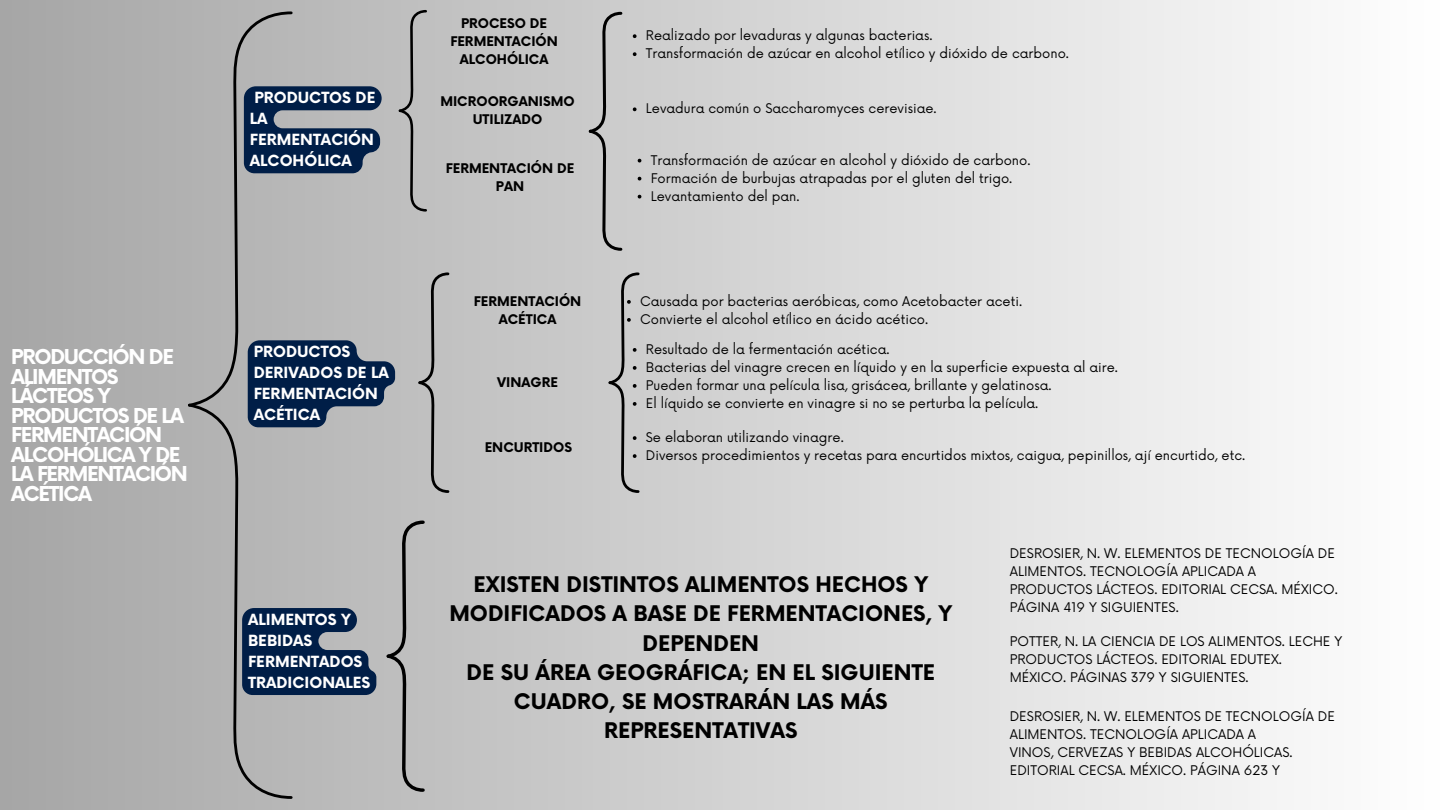
<style>
.page{position:relative;width:1440px;height:810px;background:#fff}
.page>*{position:absolute;margin:0;border:0;box-sizing:border-box;transform-origin:0 0}
.t1{font:700 21px/29.2px "Now";color:#000;text-align:center}
.t2{font:700 20px/19.5px "Now";letter-spacing:-.065em;color:#fff}
.t3{font:700 15px/21px "Now";color:#fff}
.t4{font:13px/18px "Now";color:#000}
.t5{font:700 13px/18px "Now";color:#000;text-align:center}
</style>
<div class="page">
<div style="left:0;top:0;width:1440px;height:810px;background:linear-gradient(to right,#a6a6a6,#fefefe)"></div>
<svg style="left:587px;top:10px;width:37px;height:242px;background:#b8b8b8"></svg>
<svg style="left:633px;top:34px;width:4px;height:4px"></svg>
<svg style="left:633px;top:52px;width:4px;height:4px"></svg>
<svg style="left:633px;top:107px;width:4px;height:4px"></svg>
<svg style="left:638px;top:159px;width:3px;height:4px"></svg>
<svg style="left:638px;top:177px;width:3px;height:4px"></svg>
<svg style="left:638px;top:195px;width:3px;height:4px"></svg>
<svg style="left:186px;top:9px;width:265px;height:791px;background:#9b9fa5"></svg>
<svg style="left:607px;top:271px;width:34px;height:223px;background:#b7b7b7"></svg>
<p class="t2" style="left:11px;top:349px;width:178px">PRODUCCIÓN DE<br>ALIMENTOS<br>LÁCTEOS Y<br>PRODUCTOS DE LA<br>FERMENTACIÓN<br>ALCOHÓLICA Y DE<br>LA FERMENTACIÓN<br>ACÉTICA</p>
<p class="t3" style="left:250px;top:88px;width:127px;text-indent:4px">PRODUCTOS DE<br>LA<br>FERMENTACIÓN<br>ALCOHÓLICA</p>
<p class="t3" style="left:254px;top:342px;width:137px">PRODUCTOS<br>DERIVADOS DE LA<br>FERMENTACIÓN<br>ACÉTICA</p>
<p class="t3" style="left:248px;top:610px;width:124px">ALIMENTOS Y<br>BEBIDAS<br>FERMENTADOS<br>TRADICIONALES</p>
<p class="t5" style="left:450px;top:15px;width:109px">PROCESO DE<br>FERMENTACIÓN<br>ALCOHÓLICA</p>
<p class="t5" style="left:440px;top:93px;width:136px">MICROORGANISMO<br>UTILIZADO</p>
<p class="t5" style="left:446px;top:160px;width:130px">FERMENTACIÓN DE<br>PAN</p>
<p class="t4" style="left:646px;top:27px;width:288px">Realizado por levaduras y algunas bacterias.</p>
<p class="t4" style="left:646px;top:45px;width:425px">Transformación de azúcar en alcohol etílico y dióxido de carbono.</p>
<p class="t4" style="left:646px;top:100px;width:292px">Levadura común o Saccharomyces cerevisiae.</p>
<p class="t4" style="left:651px;top:152px;width:381px">Transformación de azúcar en alcohol y dióxido de carbono.</p>
<p class="t4" style="left:651px;top:170px;width:363px">Formación de burbujas atrapadas por el gluten del trigo.</p>
<p class="t4" style="left:651px;top:188px;width:150px">Levantamiento del pan.</p>
<p class="t5" style="left:474px;top:293px;width:109px">FERMENTACIÓN<br>ACÉTICA</p>
<p class="t4" style="left:640px;top:293px;width:384px">Causada por bacterias aeróbicas, como Acetobacter aceti.</p>
<p class="t4" style="left:640px;top:311px;width:290px">Convierte el alcohol etílico en ácido acético.</p>
<p class="t5" style="left:497px;top:374px;width:62px">VINAGRE</p>
<p class="t5" style="left:485px;top:439px;width:89px">ENCURTIDOS</p>
<p class="t4" style="left:646px;top:341px;width:245px">Resultado de la fermentación acética.</p>
<p class="t4" style="left:646px;top:359px;width:474px">Bacterias del vinagre crecen en líquido y en la superficie expuesta al aire.</p>
<p class="t4" style="left:646px;top:377px;width:407px">Pueden formar una película lisa, grisácea, brillante y gelatinosa.</p>
<p class="t4" style="left:646px;top:395px;width:394px">El líquido se convierte en vinagre si no se perturba la película.</p>
<p class="t4" style="left:646px;top:429px;width:199px">Se elaboran utilizando vinagre.</p>
<p class="t4" style="left:646px;top:447px;width:601px">Diversos procedimientos y recetas para encurtidos mixtos, caigua, pepinillos, ají encurtido, etc.</p>
<p class="t1" style="left:449px;top:571px;width:504px">EXISTEN DISTINTOS ALIMENTOS HECHOS Y<br>MODIFICADOS A BASE DE FERMENTACIONES, Y<br>DEPENDEN</p>
<p class="t1" style="left:467px;top:659px;width:470px">DE SU ÁREA GEOGRÁFICA; EN EL SIGUIENTE<br>CUADRO, SE MOSTRARÁN LAS MÁS<br>REPRESENTATIVAS</p>
<p class="t4" style="left:1010px;top:545px;width:327px">DESROSIER, N. W. ELEMENTOS DE TECNOLOGÍA DE<br>ALIMENTOS. TECNOLOGÍA APLICADA A</p>
<p class="t4" style="left:1010px;top:581px;width:330px">PRODUCTOS LÁCTEOS. EDITORIAL CECSA. MÉXICO.<br>PÁGINA 419 Y SIGUIENTES.</p>
<p class="t4" style="left:1010px;top:633px;width:334px">POTTER, N. LA CIENCIA DE LOS ALIMENTOS. LECHE Y<br>PRODUCTOS LÁCTEOS. EDITORIAL EDUTEX.</p>
<p class="t4" style="left:1010px;top:669px;width:240px">MÉXICO. PÁGINAS 379 Y SIGUIENTES.</p>
<p class="t4" style="left:1010px;top:708px;width:327px">DESROSIER, N. W. ELEMENTOS DE TECNOLOGÍA DE<br>ALIMENTOS. TECNOLOGÍA APLICADA A</p>
<p class="t4" style="left:1010px;top:744px;width:284px">VINOS, CERVEZAS Y BEBIDAS ALCOHÓLICAS.<br>EDITORIAL CECSA. MÉXICO. PÁGINA 623 Y</p>
</div>
